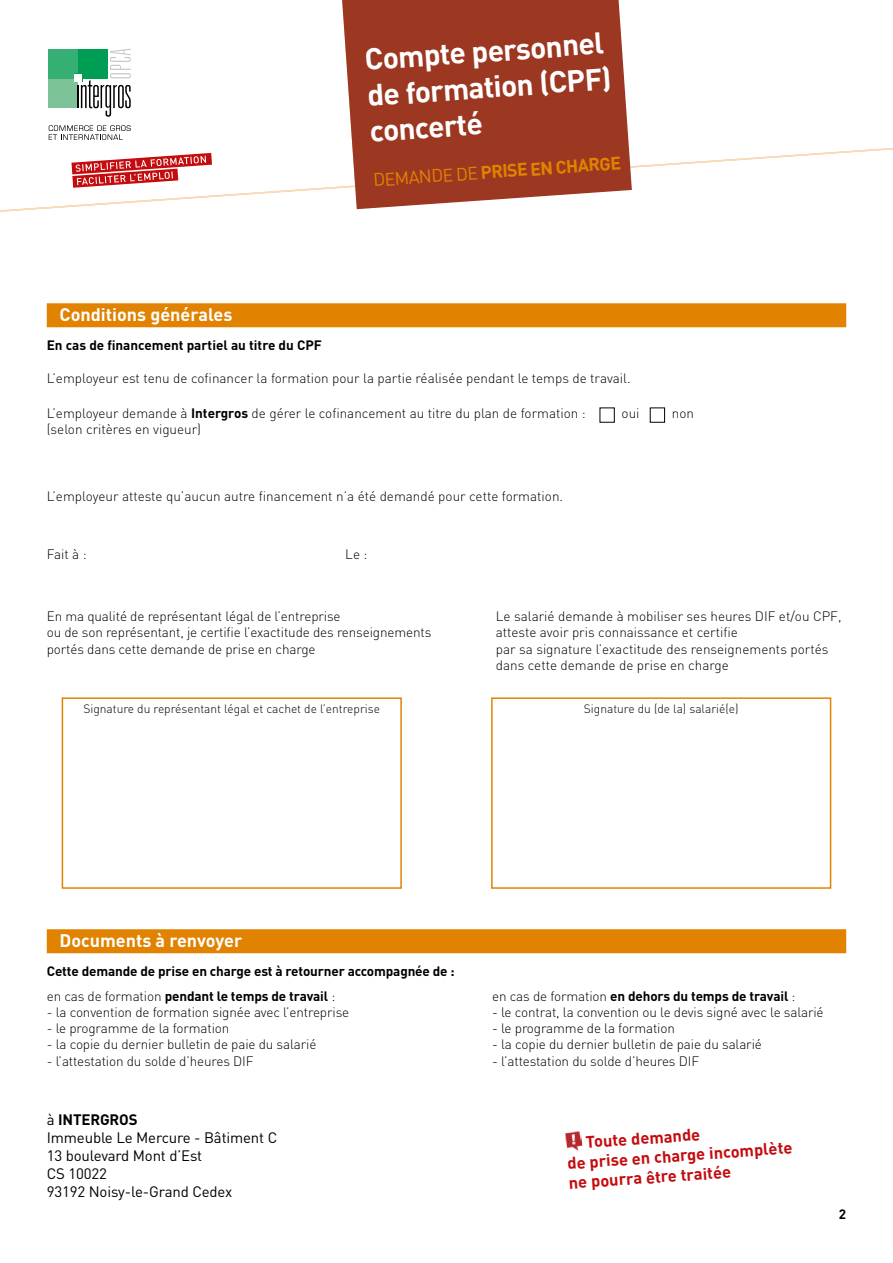
<style>
.page{position:relative;width:893px;height:1263px;background:#fff}
.page>*{position:absolute;margin:0;border:0;box-sizing:border-box;transform-origin:0 0}
.t1{font:700 30px/36px "DIN";color:#fff}
.t2{font:700 18px "DIN";color:#fff}
.t3{font:700 18px "DIN";color:#e18300}
.t4{font:700 16.5px/19.8px "DIN";color:#c40c0e}
.t5{font:15px/18px "DIN";letter-spacing:-.01em;color:#000}
.t6{font:300 13.5px/16.2px "DIN";letter-spacing:-.01em;color:#000}
.t7{font:700 13.5px/24.8px "DIN";letter-spacing:-.01em;color:#000}
.t8{font:300 12px "DIN";color:#000}
.s1{font-weight:400}
.s2{font-weight:700}
.s3{font-weight:300}
</style>
<div class="page">
<svg style="left:340px;top:0;width:293px;height:210px;background:#a64b37"></svg>
<svg style="left:71px;top:153px;width:141px;height:35px"></svg>
<svg style="left:48px;top:79px;width:1px;height:29px"></svg>
<div style="left:49px;top:79px;width:29px;height:29px;background:#7ec397"></div>
<div style="left:48px;top:49px;width:30px;height:30px;background:#35af73"></div>
<div style="left:78px;top:49px;width:30px;height:29px;background:#009d54"></div>
<div style="left:74px;top:73px;width:9px;height:9px;background:#009d54"></div>
<div style="left:74px;top:74px;width:8px;height:8px;background:#fff"></div>
<hr style="left:77px;top:85px;width:2px;height:23px;background:#000">
<svg style="left:81px;top:49px;width:50px;height:68px"></svg>
<svg style="left:49px;top:125px;width:82px;height:15px"></svg>
<div style="left:62px;top:697px;width:340px;height:192px;border:2px solid #e18300"></div>
<div style="left:491px;top:697px;width:340px;height:192px;border:2px solid #e18300"></div>
<div style="left:47px;top:303px;width:799px;height:24px;background:#e18300"></div>
<div style="left:600px;top:407px;width:15px;height:16px;border:1px solid #000"></div>
<div style="left:650px;top:407px;width:15px;height:16px;border:1px solid #000"></div>
<div style="left:47px;top:929px;width:799px;height:24px;background:#e18300"></div>
<img style="left:565px;top:1131px;width:18px;height:21px">
<h1 class="t1" style="left:364px;top:40px;width:246px;rotate:-4deg">Compte personnel de formation (CPF) concerté</h1>
<h2 class="t3" style="left:372px;top:168px;width:250px;rotate:-4deg"><span class="s1">DEMANDE DE</span> PRISE EN CHARGE</h2>
<h2 class="t2" style="left:60px;top:303px;width:174px">Conditions générales</h2>
<p class="t7" style="left:47px;top:332px;width:277px">En cas de financement partiel au titre du CPF</p>
<p class="t6" style="left:47px;top:370px;width:585px">L’employeur est tenu de cofinancer la formation pour la partie réalisée pendant le temps de travail.</p>
<p class="t6" style="left:47px;top:405px;width:541px">L’employeur demande à <span class="s2">Intergros</span> de gérer le cofinancement au titre du plan de formation :</p>
<p class="t6" style="left:622px;top:405px;width:19px">oui</p>
<p class="t6" style="left:672px;top:405px;width:24px">non</p>
<p class="t6" style="left:47px;top:421px;width:156px">(selon critères en vigueur)</p>
<p class="t6" style="left:47px;top:488px;width:518px">L’employeur atteste qu’aucun autre financement n’a été demandé pour cette formation.</p>
<p class="t6" style="left:47px;top:546px;width:41px">Fait à :</p>
<p class="t6" style="left:345px;top:546px;width:24px">Le :</p>
<p class="t6" style="left:47px;top:608px;width:386px">En ma qualité de représentant légal de l’entreprise<br>ou de son représentant, je certifie l’exactitude des renseignements portés dans cette demande de prise en charge</p>
<p class="t6" style="left:496px;top:608px;width:347px">Le salarié demande à mobiliser ses heures DIF et/ou CPF, atteste avoir pris connaissance et certifie<br>par sa signature l’exactitude des renseignements portés dans cette demande de prise en charge</p>
<p class="t8" style="left:83px;top:701px;width:298px">Signature du représentant légal et cachet de l’entreprise</p>
<p class="t8" style="left:584px;top:701px;width:156px">Signature du (de la) salarié(e)</p>
<h2 class="t2" style="left:60px;top:929px;width:184px">Documents à renvoyer</h2>
<p class="t7" style="left:47px;top:958px;width:409px">Cette demande de prise en charge est à retourner accompagnée de : <span class="s3">en cas de formation</span> pendant le temps de travail <span class="s3">:</span></p>
<p class="t7" style="left:492px;top:983px;width:305px"><span class="s3">en cas de formation</span> en dehors du temps de travail <span class="s3">:</span></p>
<p class="t6" style="left:47px;top:1004px;width:304px">- la convention de formation signée avec l’entreprise</p>
<p class="t6" style="left:492px;top:1004px;width:333px">- le contrat, la convention ou le devis signé avec le salarié</p>
<p class="t6" style="left:47px;top:1020px;width:184px">- le programme de la formation</p>
<p class="t6" style="left:492px;top:1020px;width:184px">- le programme de la formation</p>
<p class="t6" style="left:47px;top:1036px;width:271px">- la copie du dernier bulletin de paie du salarié</p>
<p class="t6" style="left:492px;top:1036px;width:271px">- la copie du dernier bulletin de paie du salarié</p>
<p class="t6" style="left:47px;top:1052px;width:208px">- l’attestation du solde d’heures DIF</p>
<p class="t6" style="left:492px;top:1052px;width:208px">- l’attestation du solde d’heures DIF</p>
<p class="t5" style="left:47px;top:1110px;width:232px">à <span class="s2">INTERGROS<br></span>Immeuble Le Mercure - Bâtiment C<br>13 boulevard Mont d’Est<br>CS 10022<br>93192 Noisy-le-Grand Cedex</p>
<p class="t4" style="left:565px;top:1133px;width:227px;text-indent:20px;rotate:-4deg">Toute demande<br>de prise en charge incomplète ne pourra être traitée</p>
<p class="t7" style="left:839px;top:1201px;width:9px">2</p>
</div>
